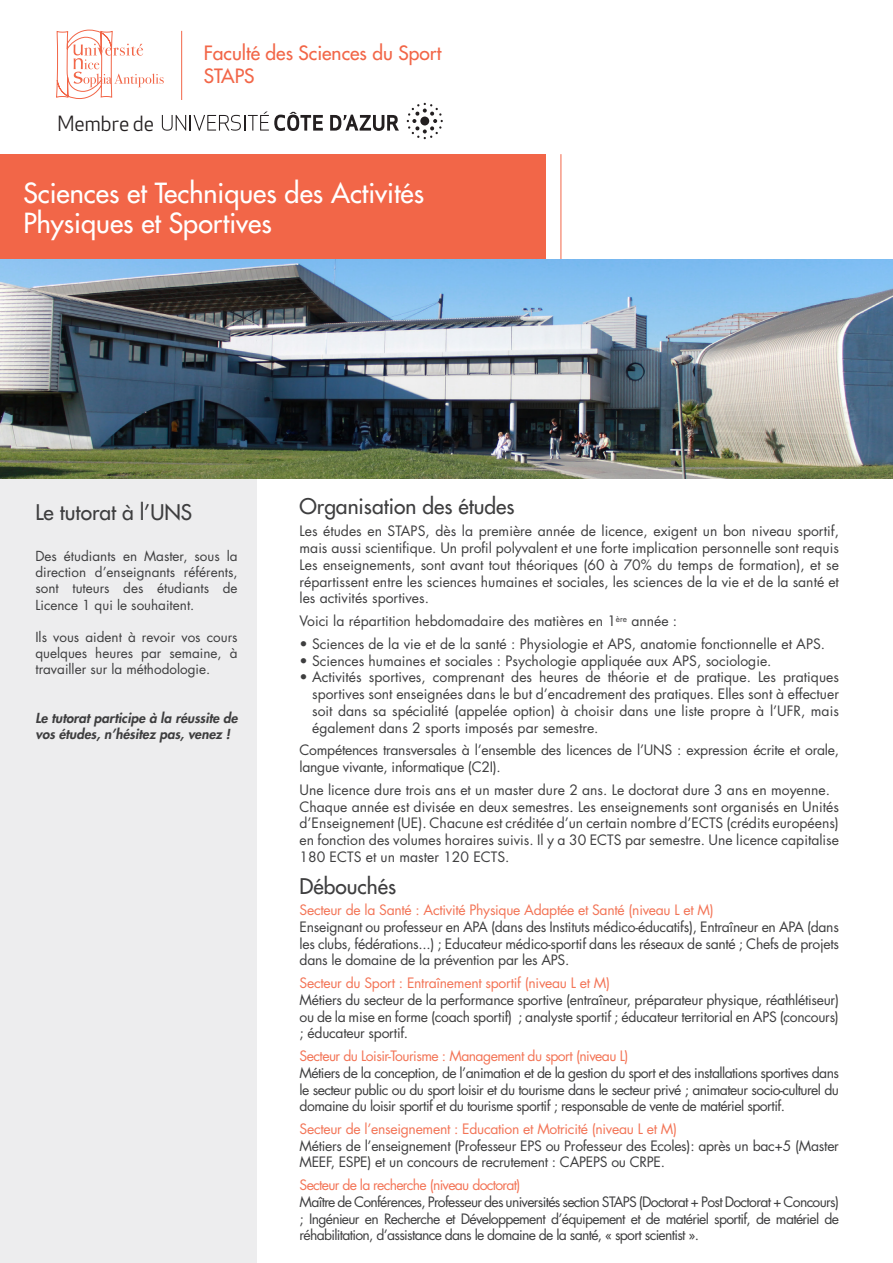
<style>
.page{position:relative;width:893px;height:1263px;background:#fff}
.page>*{position:absolute;margin:0;border:0;box-sizing:border-box;transform-origin:0 0}
.t1{font:27px "Futura";color:#fff}
.t2{font:21px "Futura";color:#3e3e3f}
.t3{font:20.55px "Apex New";color:#231f20}
.t4{font:19.2px "Futura";color:#f26648}
.t5{font:13.95px/16.8px "Futura";letter-spacing:-.02em;color:#3e3e3f;text-align:justify}
.t6{font:13.95px "Futura";color:#3e3e3f}
.t7{font:13.95px "Futura";letter-spacing:-.02em;color:#f37456}
.t8{font:13.95px "Futura";letter-spacing:-.04em;color:#f37456}
.t9{font:13.95px "Futura";letter-spacing:-.05em;color:#f37456}
.t10{font:13.5px/16.2px "Futura";color:#3e3e3f;text-align:justify}
.t11{font:italic 800 13.5px/16.2px "Futura";color:#3e3e3f}
</style>
<div class="page">
<hr style="left:561px;top:154px;width:1px;height:105px;background:#f26648">
<div style="left:0;top:154px;width:545px;height:105px;background:#f26648"></div>
<div style="left:0;top:478px;width:256px;height:785px;background:#ededee"></div>
<img style="left:0;top:259px;width:893px;height:219px">
<hr style="left:181px;top:31px;width:1px;height:69px;background:#f26648">
<svg style="left:56px;top:29px;width:108px;height:70px"></svg>
<svg style="left:407px;top:103px;width:36px;height:36px"></svg>
<svg style="left:162px;top:112px;width:161px;height:19px"></svg>
<svg style="left:330px;top:115px;width:69px;height:16px"></svg>
<h3 class="t3" style="left:57px;top:110px;width:98px">Membre de</h3>
<p class="t4" style="left:204px;top:41px;width:239px">Faculté des Sciences du Sport</p>
<p class="t4" style="left:204px;top:64px;width:52px">STAPS</p>
<p class="t1" style="left:23px;top:175px;width:402px">Sciences et Techniques des Activités</p>
<p class="t1" style="left:23px;top:205px;width:250px">Physiques et Sportives</p>
<p class="t2" style="left:35px;top:498px;width:158px">Le tutorat à l’UNS</p>
<p class="t10" style="left:35px;top:548px;width:204px">Des étudiants en Master, sous la direction d’enseignants référents, sont tuteurs des étudiants de Licence 1 qui le souhaitent.</p>
<p class="t10" style="left:35px;top:629px;width:204px">Ils vous aident à revoir vos cours quelques heures par semaine, à travailler sur la méthodologie.</p>
<p class="t11" style="left:35px;top:710px;width:204px">Le tutorat participe à la réussite de vos études, n’hésitez pas, venez !</p>
<p class="t2" style="left:300px;top:492px;width:216px">Organisation des études</p>
<p class="t5" style="left:300px;top:523px;width:541px">Les études en STAPS, dès la première année de licence, exigent un bon niveau sportif, mais aussi scientifique. Un profil polyvalent et une forte implication personnelle sont requis Les enseignements, sont avant tout théoriques (60 à 70% du temps de formation), et se répartissent entre les sciences humaines et sociales, les sciences de la vie et de la santé et les activités sportives.</p>
<p class="t6" style="left:300px;top:612px;width:379px">Voici la répartition hebdomadaire des matières en 1<sup>ère</sup> année :</p>
<p class="t6" style="left:300px;top:635px;width:527px">• Sciences de la vie et de la santé : Physiologie et APS, anatomie fonctionnelle et APS.</p>
<p class="t6" style="left:300px;top:652px;width:473px">• Sciences humaines et sociales : Psychologie appliquée aux APS, sociologie.</p>
<p class="t5" style="left:312px;top:669px;width:528px;text-indent:-13px">• Activités sportives, comprenant des heures de théorie et de pratique. Les pratiques sportives sont enseignées dans le but d’encadrement des pratiques. Elles sont à effectuer soit dans sa spécialité (appelée option) à choisir dans une liste propre à l’UFR, mais également dans 2 sports imposés par semestre.</p>
<p class="t5" style="left:300px;top:742px;width:541px">Compétences transversales à l’ensemble des licences de l’UNS : expression écrite et orale, langue vivante, informatique (C2I).</p>
<p class="t6" style="left:300px;top:781px;width:532px">Une licence dure trois ans et un master dure 2 ans. Le doctorat dure 3 ans en moyenne.</p>
<p class="t5" style="left:300px;top:798px;width:541px">Chaque année est divisée en deux semestres. Les enseignements sont organisés en Unités d’Enseignement (UE). Chacune est créditée d’un certain nombre d’ECTS (crédits européens) en fonction des volumes horaires suivis. Il y a 30 ECTS par semestre. Une licence capitalise 180 ECTS et un master 120 ECTS.</p>
<p class="t2" style="left:300px;top:872px;width:98px">Débouchés</p>
<p class="t7" style="left:300px;top:901px;width:416px">Secteur de la Santé : Activité Physique Adaptée et Santé (niveau L et M)</p>
<p class="t5" style="left:300px;top:918px;width:541px">Enseignant ou professeur en APA (dans des Instituts médico-éducatifs), Entraîneur en APA (dans les clubs, fédérations...) ; Educateur médico-sportif dans les réseaux de santé ; Chefs de projets dans le domaine de la prévention par les APS.</p>
<p class="t7" style="left:300px;top:974px;width:312px">Secteur du Sport : Entraînement sportif (niveau L et M)</p>
<p class="t5" style="left:300px;top:991px;width:541px">Métiers du secteur de la performance sportive (entraîneur, préparateur physique, réathlétiseur) ou de la mise en forme (coach sportif) ; analyste sportif ; éducateur territorial en APS (concours) ; éducateur sportif.</p>
<p class="t8" style="left:300px;top:1047px;width:330px">Secteur du Loisir-Tourisme : Management du sport (niveau L)</p>
<p class="t5" style="left:300px;top:1064px;width:541px">Métiers de la conception, de l’animation et de la gestion du sport et des installations sportives dans le secteur public ou du sport loisir et du tourisme dans le secteur privé ; animateur socio-culturel du domaine du loisir sportif et du tourisme sportif ; responsable de vente de matériel sportif.</p>
<p class="t7" style="left:300px;top:1120px;width:379px">Secteur de l’enseignement : Education et Motricité (niveau L et M)</p>
<p class="t5" style="left:300px;top:1137px;width:541px">Métiers de l’enseignement (Professeur EPS ou Professeur des Ecoles): après un bac+5 (Master<br>MEEF, ESPE) et un concours de recrutement : CAPEPS ou CRPE.</p>
<p class="t9" style="left:300px;top:1176px;width:222px">Secteur de la recherche (niveau doctorat)</p>
<p class="t5" style="left:300px;top:1193px;width:541px">Maître de Conférences, Professeur des universités section STAPS (Doctorat + Post Doctorat + Concours) ; Ingénieur en Recherche et Développement d’équipement et de matériel sportif, de matériel de réhabilitation, d’assistance dans le domaine de la santé, « sport scientist ».</p>
</div>
